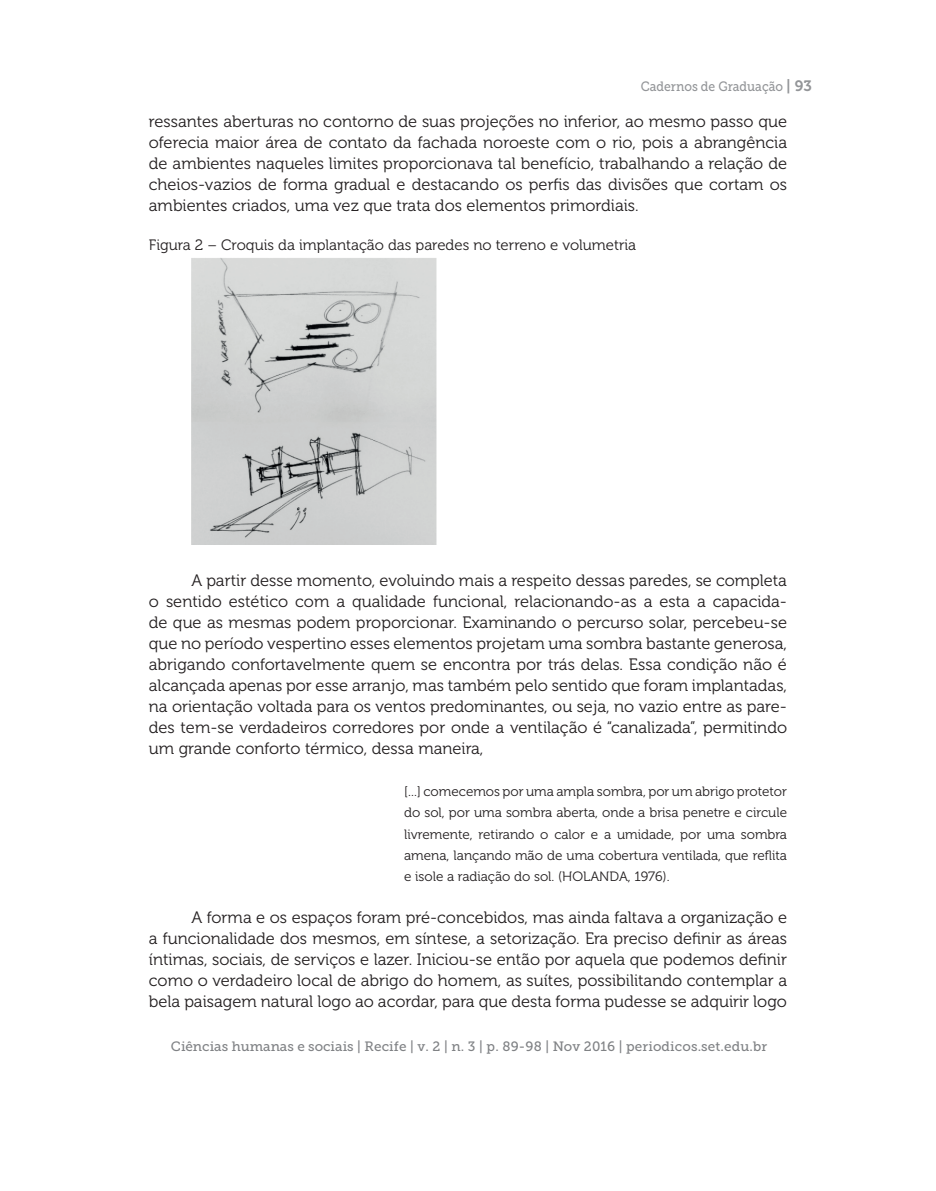
<style>
.page{position:relative;width:936px;height:1191px;background:#fff}
.page>*{position:absolute;margin:0;border:0;box-sizing:border-box;transform-origin:0 0}
.t1{font:16.5px/21px "Museo 300";color:#231f20;text-align:justify}
.t2{font:15px "Museo 300";color:#231f20}
.t3{font:13.5px/21px "Museo 300";color:#231f20;text-align:justify}
.t4{font:13.5px "Museo Slab 500";letter-spacing:.005em;color:#808285}
.t5{font:13.5px "Museo Slab 500";color:#939598;scale:.9 1}
.s1{font-family:"Museo 700";font-size:15px}
</style>
<div class="page">
<img style="left:191px;top:258px;width:245px;height:286px">
<p class="t5" style="left:640px;top:79px;width:191px">Cadernos de Graduação <span class="s1">| 93</span></p>
<p class="t1" style="left:149px;top:111px;width:639px">ressantes aberturas no contorno de suas projeções no inferior, ao mesmo passo que oferecia maior área de contato da fachada noroeste com o rio, pois a abrangência de ambientes naqueles limites proporcionava tal benefício, trabalhando a relação de cheios-vazios de forma gradual e destacando os perfis das divisões que cortam os ambientes criados, uma vez que trata dos elementos primordiais.</p>
<p class="t2" style="left:149px;top:237px;width:488px">Figura 2 – Croquis da implantação das paredes no terreno e volumetria</p>
<p class="t1" style="left:149px;top:570px;width:639px;text-indent:43px">A partir desse momento, evoluindo mais a respeito dessas paredes, se completa o sentido estético com a qualidade funcional, relacionando-as a esta a capacida&shy;de que as mesmas podem proporcionar. Examinando o percurso solar, percebeu-se que no período vespertino esses elementos projetam uma sombra bastante generosa, abrigando confortavelmente quem se encontra por trás delas. Essa condição não é alcançada apenas por esse arranjo, mas também pelo sentido que foram implantadas, na orientação voltada para os ventos predominantes, ou seja, no vazio entre as pare&shy;des tem-se verdadeiros corredores por onde a ventilação é “canalizada”, permitindo um grande conforto térmico, dessa maneira,</p>
<p class="t3" style="left:404px;top:781px;width:384px">[...] comecemos por uma ampla sombra, por um abrigo protetor do sol, por uma sombra aberta, onde a brisa penetre e circule livremente, retirando o calor e a umidade, por uma sombra amena, lançando mão de uma cobertura ventilada, que reflita e isole a radiação do sol. (HOLANDA, 1976).</p>
<p class="t1" style="left:149px;top:906px;width:639px;text-indent:43px">A forma e os espaços foram pré-concebidos, mas ainda faltava a organização e a funcionalidade dos mesmos, em síntese, a setorização. Era preciso definir as áreas íntimas, sociais, de serviços e lazer. Iniciou-se então por aquela que podemos definir como o verdadeiro local de abrigo do homem, as suítes, possibilitando contemplar a bela paisagem natural logo ao acordar, para que desta forma pudesse se adquirir logo</p>
<p class="t4" style="left:171px;top:1039px;width:597px">Ciências humanas e sociais | Recife | v. 2 | n. 3 | p. 89-98 | Nov 2016 | periodicos.set.edu.br</p>
</div>
